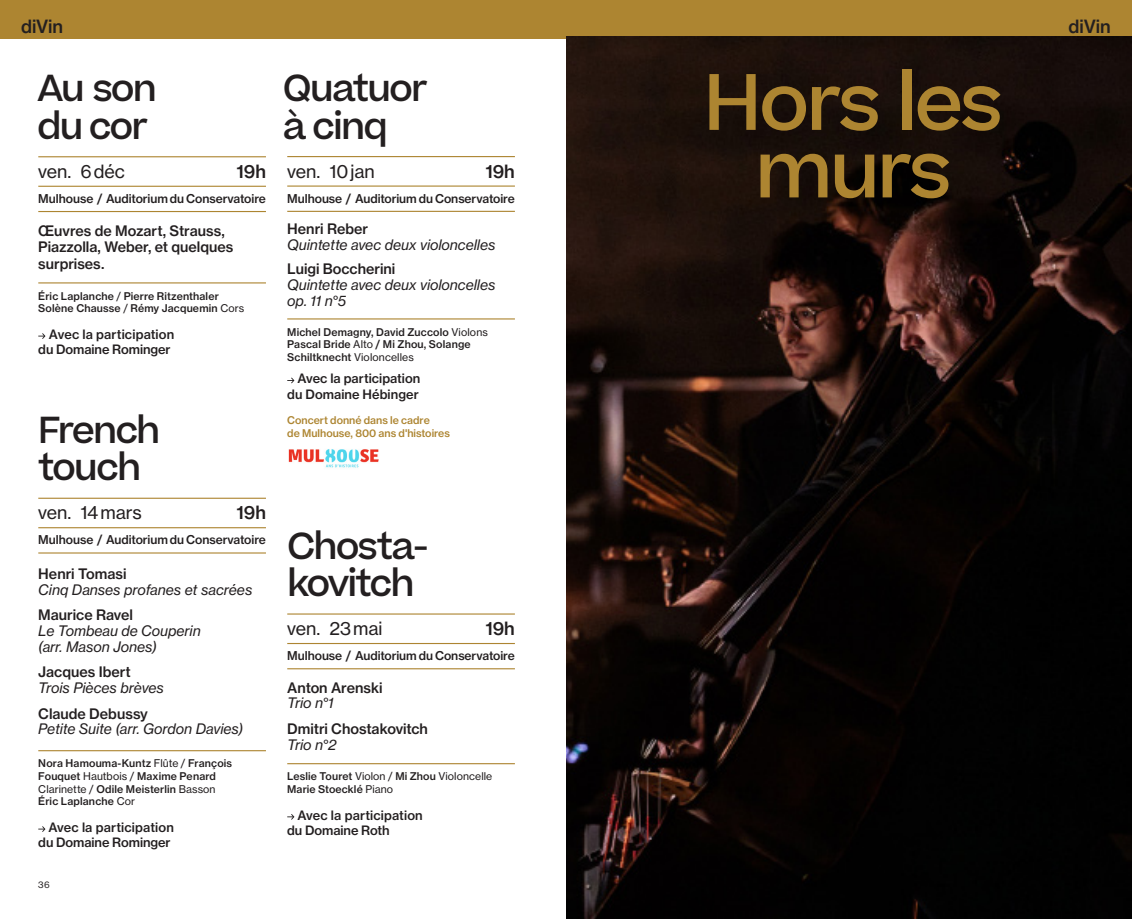
<style>
.page{position:relative;width:1132px;height:919px;background:#fff}
.page>*{position:absolute;margin:0;border:0;box-sizing:border-box;transform-origin:0 0}
.t1{font:500 76.35px/67.5px "Beatrice";letter-spacing:-.04em;color:#ad8531;text-align:center}
.t2{font:500 36px/37.5px "Beatrice";letter-spacing:-.055em;color:#231f20}
.t3{font:18px "N Haas Grotesk TX Pro 55 Rg";letter-spacing:-.005em;color:#231f20}
.t4{font:18px "N Haas Grotesk TX Pro 65 Md";letter-spacing:-.005em;color:#231f20}
.TEXTE_COURANT{font:14.25px/15.8px "N Haas Grotesk TX Pro 56 It";letter-spacing:-.005em;color:#231f20}
.TEXTE_COURANT-2{font:14.25px/16.5px "N Haas Grotesk TX Pro 65 Md";color:#231f20}
.t5{font:12.75px "N Haas Grotesk TX Pro 65 Md";letter-spacing:.005em;color:#231f20}
.t6{font:12px "N Haas Grotesk TX Pro 65 Md";letter-spacing:-.005em;color:#231f20}
.TEXTE_COURANT-3{font:10.5px/12.6px "N Haas Grotesk TX Pro 65 Md";letter-spacing:.015em;color:#231f20}
.t7{font:10.5px "N Haas Grotesk TX Pro 65 Md";color:#ad8531}
.t8{font:9px "N Haas Grotesk TX Pro 55 Rg";color:#231f20}
.s1{font-family:"N Haas Grotesk TX Pro 55 Rg"}
</style>
<div class="page">
<hr style="left:287px;top:156px;width:227px;height:1px;background:#ad8531">
<hr style="left:287px;top:185px;width:227px;height:2px;background:#ad8531">
<hr style="left:287px;top:211px;width:227px;height:1px;background:#ad8531">
<hr style="left:287px;top:318px;width:227px;height:1px;background:#ad8531">
<svg style="left:287px;top:377px;width:7px;height:6px"></svg>
<hr style="left:38px;top:497px;width:228px;height:2px;background:#ad8531">
<hr style="left:38px;top:527px;width:228px;height:1px;background:#ad8531">
<hr style="left:38px;top:552px;width:228px;height:1px;background:#ad8531">
<hr style="left:38px;top:750px;width:228px;height:1px;background:#ad8531">
<svg style="left:38px;top:826px;width:7px;height:5px"></svg>
<hr style="left:287px;top:613px;width:227px;height:1px;background:#ad8531">
<hr style="left:287px;top:643px;width:227px;height:1px;background:#ad8531">
<hr style="left:287px;top:668px;width:227px;height:1px;background:#ad8531">
<hr style="left:287px;top:763px;width:227px;height:1px;background:#ad8531">
<svg style="left:287px;top:814px;width:7px;height:5px"></svg>
<div style="left:0;top:0;width:566px;height:38px;background:#ad8531"></div>
<hr style="left:38px;top:156px;width:228px;height:1px;background:#ad8531">
<hr style="left:38px;top:186px;width:228px;height:1px;background:#ad8531">
<hr style="left:38px;top:211px;width:228px;height:1px;background:#ad8531">
<hr style="left:38px;top:282px;width:228px;height:1px;background:#ad8531">
<svg style="left:38px;top:333px;width:7px;height:6px"></svg>
<img style="left:288px;top:449px;width:91px;height:19px">
<div style="left:565px;top:0;width:566px;height:38px;background:#ad8531"></div>
<img style="left:566px;top:37px;width:565px;height:881px">
<p class="t4" style="left:21px;top:15px;width:43px">diVin</p>
<p class="t2" style="left:37px;top:69px;width:121px">Au son</p>
<p class="t2" style="left:37px;top:107px;width:112px">du cor</p>
<p class="t3" style="left:38px;top:160px;width:88px">ven. 6 déc</p>
<p class="t4" style="left:236px;top:160px;width:31px">19h</p>
<p class="t6" style="left:38px;top:191px;width:229px">Mulhouse / Auditorium du Conservatoire</p>
<p class="TEXTE_COURANT-2" style="left:38px;top:222px;width:196px">Œuvres de Mozart, Strauss,<br>Piazzolla, Weber, et quelques surprises.</p>
<p class="TEXTE_COURANT-3" style="left:38px;top:289px;width:182px">Éric Laplanche <span class="s1">/</span> Pierre Ritzenthaler</p>
<p class="TEXTE_COURANT-3" style="left:38px;top:302px;width:207px">Solène Chausse <span class="s1">/</span> Rémy Jacquemin <span class="s1">Cors</span></p>
<p class="t5" style="left:49px;top:326px;width:127px">Avec la participation</p>
<p class="t5" style="left:38px;top:342px;width:134px">du Domaine Rominger</p>
<p class="t2" style="left:38px;top:411px;width:124px">French touch</p>
<p class="t3" style="left:38px;top:501px;width:105px">ven. 14 mars</p>
<p class="t4" style="left:236px;top:501px;width:31px">19h</p>
<p class="t6" style="left:38px;top:532px;width:229px">Mulhouse / Auditorium du Conservatoire</p>
<p class="TEXTE_COURANT-2" style="left:38px;top:565px;width:90px">Henri Tomasi</p>
<p class="TEXTE_COURANT" style="left:38px;top:581px;width:215px">Cinq Danses profanes et sacrées</p>
<p class="TEXTE_COURANT-2" style="left:38px;top:606px;width:96px">Maurice Ravel</p>
<p class="TEXTE_COURANT" style="left:38px;top:623px;width:164px">Le Tombeau de Couperin</p>
<p class="TEXTE_COURANT" style="left:38px;top:638px;width:120px">(arr. Mason Jones)</p>
<p class="TEXTE_COURANT-2" style="left:38px;top:663px;width:94px">Jacques Ibert</p>
<p class="TEXTE_COURANT" style="left:38px;top:680px;width:127px">Trois Pièces brèves</p>
<p class="TEXTE_COURANT-2" style="left:38px;top:705px;width:111px">Claude Debussy</p>
<p class="TEXTE_COURANT" style="left:38px;top:721px;width:206px">Petite Suite (arr. Gordon Davies)</p>
<p class="TEXTE_COURANT-3" style="left:38px;top:757px;width:195px">Nora Hamouma-Kuntz <span class="s1">Flûte /</span> François<br>Fouquet <span class="s1">Hautbois /</span> Maxime Penard<br><span class="s1">Clarinette /</span> Odile Meisterlin <span class="s1">Basson</span></p>
<p class="TEXTE_COURANT-3" style="left:38px;top:795px;width:98px">Éric Laplanche <span class="s1">Cor</span></p>
<p class="t5" style="left:48px;top:819px;width:127px">Avec la participation</p>
<p class="t5" style="left:38px;top:834px;width:134px">du Domaine Rominger</p>
<p class="t8" style="left:38px;top:878px;width:13px">36</p>
<p class="t2" style="left:283px;top:69px;width:146px">Quatuor</p>
<p class="t2" style="left:283px;top:107px;width:106px">à cinq</p>
<p class="t3" style="left:287px;top:160px;width:89px">ven. 10 jan</p>
<p class="t4" style="left:485px;top:160px;width:31px">19h</p>
<p class="t6" style="left:287px;top:191px;width:229px">Mulhouse / Auditorium du Conservatoire</p>
<p class="TEXTE_COURANT-2" style="left:287px;top:221px;width:82px">Henri Reber</p>
<p class="TEXTE_COURANT" style="left:287px;top:237px;width:210px">Quintette avec deux violoncelles</p>
<p class="TEXTE_COURANT-2" style="left:287px;top:260px;width:110px">Luigi Boccherini</p>
<p class="TEXTE_COURANT" style="left:287px;top:277px;width:210px">Quintette avec deux violoncelles op. 11 n°5</p>
<p class="TEXTE_COURANT-3" style="left:287px;top:325px;width:202px">Michel Demagny, David Zuccolo <span class="s1">Violons<br></span>Pascal Bride <span class="s1">Alto</span> / Mi Zhou, Solange<br>Schiltknecht <span class="s1">Violoncelles</span></p>
<p class="t5" style="left:297px;top:371px;width:124px">Avec la participation</p>
<p class="t5" style="left:287px;top:386px;width:133px">du Domaine Hébinger</p>
<p class="t7" style="left:287px;top:413px;width:144px">Concert donné dans le cadre</p>
<p class="t7" style="left:287px;top:426px;width:164px">de Mulhouse, 800 ans d'histoires</p>
<p class="t2" style="left:287px;top:526px;width:143px">Chosta-</p>
<p class="t2" style="left:287px;top:564px;width:129px">kovitch</p>
<p class="t3" style="left:287px;top:617px;width:97px">ven. 23 mai</p>
<p class="t4" style="left:485px;top:617px;width:31px">19h</p>
<p class="t6" style="left:287px;top:648px;width:229px">Mulhouse / Auditorium du Conservatoire</p>
<p class="TEXTE_COURANT-2" style="left:287px;top:679px;width:97px">Anton Arenski</p>
<p class="TEXTE_COURANT" style="left:287px;top:695px;width:48px">Trio n°1</p>
<p class="TEXTE_COURANT-2" style="left:287px;top:720px;width:142px">Dmitri Chostakovitch</p>
<p class="TEXTE_COURANT" style="left:287px;top:736px;width:51px">Trio n°2</p>
<p class="TEXTE_COURANT-3" style="left:287px;top:770px;width:206px">Leslie Touret <span class="s1">Violon /</span> Mi Zhou <span class="s1">Violoncelle</span></p>
<p class="TEXTE_COURANT-3" style="left:287px;top:782px;width:107px">Marie Stoecklé <span class="s1">Piano</span></p>
<p class="t5" style="left:297px;top:807px;width:127px">Avec la participation</p>
<p class="t5" style="left:287px;top:822px;width:104px">du Domaine Roth</p>
<p class="t1" style="left:703px;top:68px;width:301px">Hors les murs</p>
<p class="t4" style="left:1068px;top:15px;width:44px">diVin</p>
</div>
